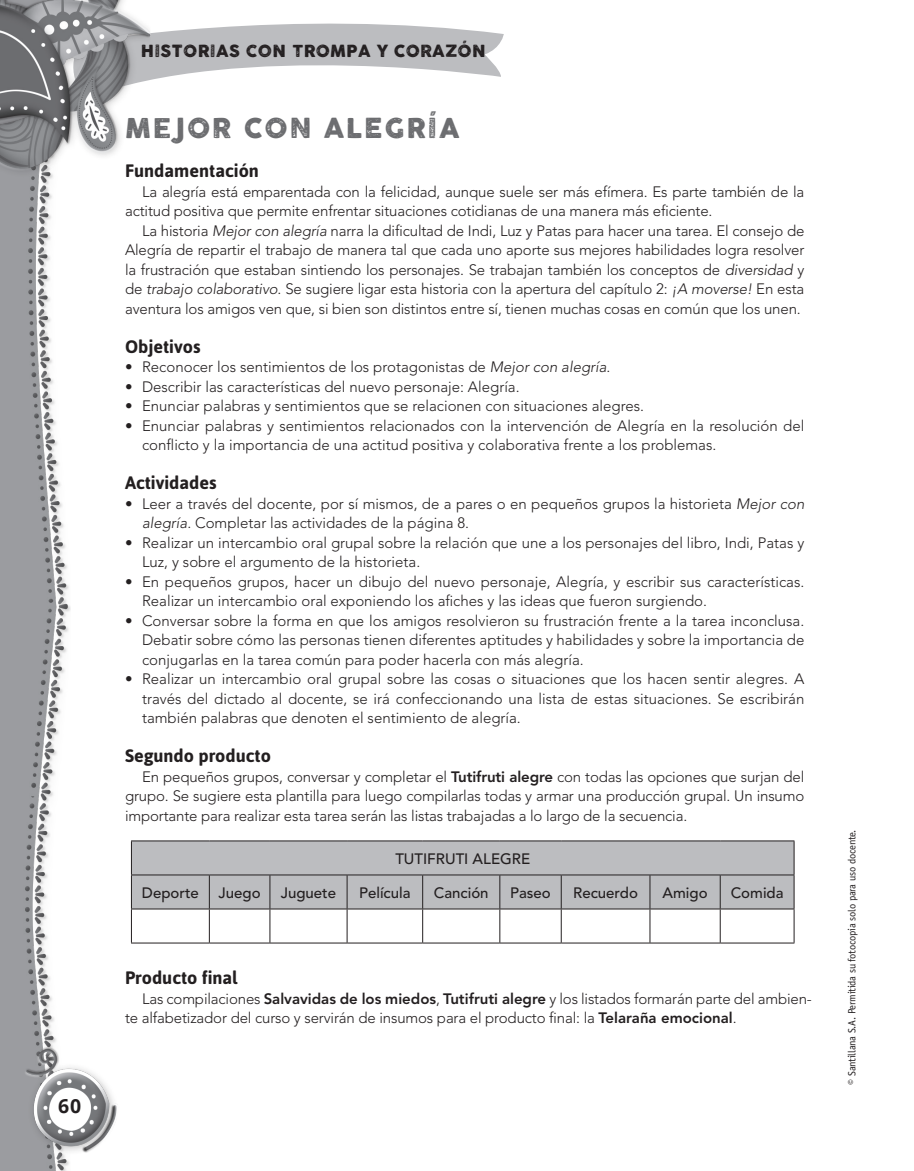
<style>
.page{position:relative;width:914px;height:1171px;background:#fff}
.page>*{position:absolute;margin:0;border:0;box-sizing:border-box;transform-origin:0 0}
.TITULO_HISTORIETA{font:27px "Cocogoose Letterpress";letter-spacing:.07em;color:#6c6d70}
.t1{font:700 19.5px "Open Sans";color:#231f20}
.SUBTITULO{font:700 18px "Asap";color:#231f20}
.t2{font:16.5px "Cocogoose Letterpress";letter-spacing:.025em;color:#231f20}
.TXT{font:300 15px/19.5px "Avenir LT Std";color:#231f20}
.t3{font:500 15px "Avenir LT Std";color:#231f20}
.t4{font:10.5px "Officina Sans Std";letter-spacing:-.02em;color:#231f20}
.s1{font-style:italic}
.s2{font-weight:800}
</style>
<div class="page">
<svg style="left:150px;top:23px;width:353px;height:57px"></svg>
<img style="left:0;top:288px;width:70px;height:882px">
<img style="left:0;top:0;width:150px;height:288px">
<img style="left:1px;top:1035px;width:116px;height:135px">
<div style="left:132px;top:841px;width:661px;height:67px;background:#bcbdc0"></div>
<hr style="left:793px;top:841px;width:1px;height:33px;background:#231f20">
<hr style="left:131px;top:840px;width:78px;height:1px;background:#231f20">
<hr style="left:209px;top:840px;width:61px;height:1px;background:#231f20">
<hr style="left:270px;top:840px;width:77px;height:1px;background:#231f20">
<hr style="left:347px;top:840px;width:75px;height:1px;background:#231f20">
<hr style="left:422px;top:840px;width:77px;height:1px;background:#231f20">
<hr style="left:499px;top:840px;width:62px;height:1px;background:#231f20">
<hr style="left:561px;top:840px;width:88px;height:1px;background:#231f20">
<hr style="left:649px;top:840px;width:71px;height:1px;background:#231f20">
<hr style="left:720px;top:840px;width:74px;height:1px;background:#231f20">
<hr style="left:131px;top:874px;width:78px;height:1px;background:#231f20">
<hr style="left:209px;top:874px;width:61px;height:1px;background:#231f20">
<hr style="left:270px;top:874px;width:77px;height:1px;background:#231f20">
<hr style="left:347px;top:874px;width:75px;height:1px;background:#231f20">
<hr style="left:422px;top:874px;width:77px;height:1px;background:#231f20">
<hr style="left:499px;top:874px;width:62px;height:1px;background:#231f20">
<hr style="left:561px;top:874px;width:88px;height:1px;background:#231f20">
<hr style="left:649px;top:874px;width:71px;height:1px;background:#231f20">
<hr style="left:720px;top:874px;width:74px;height:1px;background:#231f20">
<hr style="left:131px;top:908px;width:78px;height:1px;background:#231f20">
<hr style="left:209px;top:908px;width:61px;height:1px;background:#231f20">
<hr style="left:270px;top:908px;width:77px;height:1px;background:#231f20">
<hr style="left:347px;top:908px;width:75px;height:1px;background:#231f20">
<hr style="left:422px;top:908px;width:77px;height:1px;background:#231f20">
<hr style="left:499px;top:908px;width:62px;height:1px;background:#231f20">
<hr style="left:561px;top:908px;width:88px;height:1px;background:#231f20">
<hr style="left:649px;top:908px;width:71px;height:1px;background:#231f20">
<hr style="left:720px;top:908px;width:74px;height:1px;background:#231f20">
<hr style="left:131px;top:942px;width:78px;height:1px;background:#231f20">
<hr style="left:209px;top:942px;width:61px;height:1px;background:#231f20">
<hr style="left:270px;top:942px;width:77px;height:1px;background:#231f20">
<hr style="left:347px;top:942px;width:75px;height:1px;background:#231f20">
<hr style="left:422px;top:942px;width:77px;height:1px;background:#231f20">
<hr style="left:499px;top:942px;width:62px;height:1px;background:#231f20">
<hr style="left:561px;top:942px;width:88px;height:1px;background:#231f20">
<hr style="left:649px;top:942px;width:71px;height:1px;background:#231f20">
<hr style="left:720px;top:942px;width:74px;height:1px;background:#231f20">
<hr style="left:131px;top:841px;width:1px;height:33px;background:#231f20">
<hr style="left:131px;top:875px;width:1px;height:33px;background:#231f20">
<hr style="left:131px;top:909px;width:1px;height:33px;background:#231f20">
<hr style="left:209px;top:875px;width:1px;height:33px;background:#231f20">
<hr style="left:269px;top:875px;width:1px;height:33px;background:#231f20">
<hr style="left:346px;top:875px;width:1px;height:33px;background:#231f20">
<hr style="left:422px;top:875px;width:1px;height:33px;background:#231f20">
<hr style="left:499px;top:875px;width:1px;height:33px;background:#231f20">
<hr style="left:560px;top:875px;width:1px;height:33px;background:#231f20">
<hr style="left:649px;top:875px;width:1px;height:33px;background:#231f20">
<hr style="left:719px;top:875px;width:1px;height:33px;background:#231f20">
<hr style="left:793px;top:875px;width:1px;height:33px;background:#231f20">
<hr style="left:209px;top:909px;width:1px;height:33px;background:#231f20">
<hr style="left:269px;top:909px;width:1px;height:33px;background:#231f20">
<hr style="left:346px;top:909px;width:1px;height:33px;background:#231f20">
<hr style="left:422px;top:909px;width:1px;height:33px;background:#231f20">
<hr style="left:499px;top:909px;width:1px;height:33px;background:#231f20">
<hr style="left:560px;top:909px;width:1px;height:33px;background:#231f20">
<hr style="left:649px;top:909px;width:1px;height:33px;background:#231f20">
<hr style="left:719px;top:909px;width:1px;height:33px;background:#231f20">
<hr style="left:793px;top:909px;width:1px;height:33px;background:#231f20">
<h2 class="t1" style="left:58px;top:1092px;width:25px">60</h2>
<p class="t2" style="left:141px;top:39px;width:346px">HISTORIAS CON TROMPA Y CORAZÓN</p>
<p class="TITULO_HISTORIETA" style="left:125px;top:109px;width:336px">MEJOR CON ALEGRÍA</p>
<p class="SUBTITULO" style="left:125px;top:160px;width:135px">Fundamentación</p>
<p class="TXT" style="left:125px;top:182px;width:680px;text-indent:17px">La alegría está emparentada con la felicidad, aunque suele ser más efímera. Es parte también de la actitud positiva que permite enfrentar situaciones cotidianas de una manera más eficiente.</p>
<p class="TXT" style="left:125px;top:221px;width:680px;text-align:justify;text-indent:17px">La historia <span class="s1">Mejor con alegría</span> narra la dificultad de Indi, Luz y Patas para hacer una tarea. El consejo de Alegría de repartir el trabajo de manera tal que cada uno aporte sus mejores habilidades logra resolver la frustración que estaban sintiendo los personajes. Se trabajan también los conceptos de <span class="s1">diversidad</span> y de <span class="s1">trabajo colaborativo</span>. Se sugiere ligar esta historia con la apertura del capítulo 2: <span class="s1">¡A moverse!</span> En esta aventura los amigos ven que, si bien son distintos entre sí, tienen muchas cosas en común que los unen.</p>
<p class="SUBTITULO" style="left:125px;top:336px;width:77px">Objetivos</p>
<p class="TXT" style="left:125px;top:357px;width:487px">• Reconocer los sentimientos de los protagonistas de <span class="s1">Mejor con alegría</span>.</p>
<p class="TXT" style="left:125px;top:377px;width:396px">• Describir las características del nuevo personaje: Alegría.</p>
<p class="TXT" style="left:125px;top:396px;width:520px">• Enunciar palabras y sentimientos que se relacionen con situaciones alegres.</p>
<p class="TXT" style="left:142px;top:416px;width:663px;text-indent:-17px">• Enunciar palabras y sentimientos relacionados con la intervención de Alegría en la resolución del conflicto y la importancia de una actitud positiva y colaborativa frente a los problemas.</p>
<p class="SUBTITULO" style="left:125px;top:472px;width:93px">Actividades</p>
<p class="TXT" style="left:142px;top:494px;width:663px;text-indent:-17px">• Leer a través del docente, por sí mismos, de a pares o en pequeños grupos la historieta <span class="s1">Mejor con alegría</span>. Completar las actividades de la página 8.</p>
<p class="TXT" style="left:142px;top:533px;width:663px;text-indent:-17px">• Realizar un intercambio oral grupal sobre la relación que une a los personajes del libro, Indi, Patas y<br>Luz, y sobre el argumento de la historieta.</p>
<p class="TXT" style="left:142px;top:572px;width:663px;text-indent:-17px">• En pequeños grupos, hacer un dibujo del nuevo personaje, Alegría, y escribir sus características.<br>Realizar un intercambio oral exponiendo los afiches y las ideas que fueron surgiendo.</p>
<p class="TXT" style="left:142px;top:611px;width:663px;text-align:justify;text-indent:-17px">• Conversar sobre la forma en que los amigos resolvieron su frustración frente a la tarea inconclusa.<br>Debatir sobre cómo las personas tienen diferentes aptitudes y habilidades y sobre la importancia de conjugarlas en la tarea común para poder hacerla con más alegría.</p>
<p class="TXT" style="left:142px;top:669px;width:663px;text-align:justify;text-indent:-17px">• Realizar un intercambio oral grupal sobre las cosas o situaciones que los hacen sentir alegres. A través del dictado al docente, se irá confeccionando una lista de estas situaciones. Se escribirán también palabras que denoten el sentimiento de alegría.</p>
<p class="SUBTITULO" style="left:125px;top:745px;width:147px">Segundo producto</p>
<p class="TXT" style="left:125px;top:767px;width:680px;text-align:justify;text-indent:17px">En pequeños grupos, conversar y completar el <span class="s2">Tutifruti alegre</span> con todas las opciones que surjan del grupo. Se sugiere esta plantilla para luego compilarlas todas y armar una producción grupal. Un insumo importante para realizar esta tarea serán las listas trabajadas a lo largo de la secuencia.</p>
<p class="t3" style="left:395px;top:849px;width:136px">TUTIFRUTI ALEGRE</p>
<p class="t3" style="left:142px;top:883px;width:58px">Deporte</p>
<p class="t3" style="left:218px;top:883px;width:43px">Juego</p>
<p class="t3" style="left:281px;top:883px;width:57px">Juguete</p>
<p class="t3" style="left:359px;top:883px;width:53px">Película</p>
<p class="t3" style="left:434px;top:883px;width:56px">Canción</p>
<p class="t3" style="left:510px;top:883px;width:42px">Paseo</p>
<p class="t3" style="left:573px;top:883px;width:66px">Recuerdo</p>
<p class="t3" style="left:662px;top:883px;width:47px">Amigo</p>
<p class="t3" style="left:730px;top:883px;width:54px">Comida</p>
<p class="SUBTITULO" style="left:125px;top:967px;width:114px">Producto final</p>
<p class="TXT" style="left:125px;top:988px;width:688px;text-indent:17px">Las compilaciones <span class="s2">Salvavidas de los miedos</span>, <span class="s2">Tutifruti alegre</span> y los listados formarán parte del ambien&shy;te alfabetizador del curso y servirán de insumos para el producto final: la <span class="s2">Telaraña emocional</span>.</p>
<p class="t4" style="left:845px;top:1084px;width:257px;rotate:-90deg">© Santillana S.A. Permitida su fotocopia solo para uso docente.</p>
</div>
